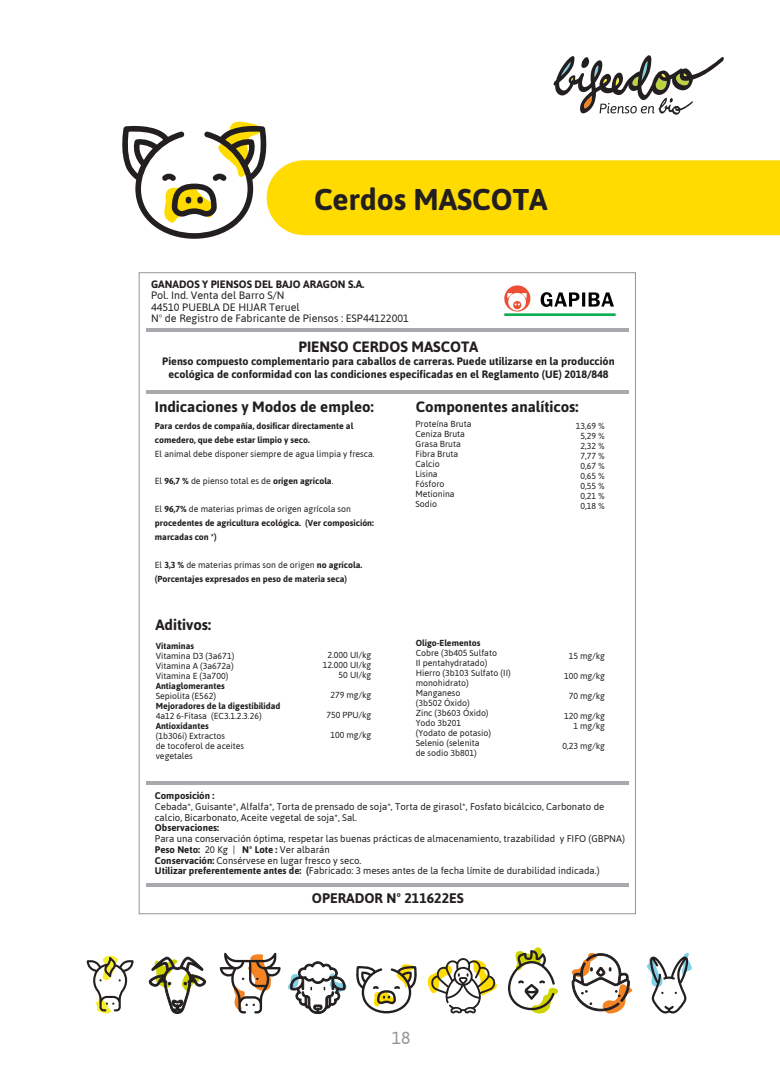
<style>
.page{position:relative;width:780px;height:1088px;background:#fff}
.page>*{position:absolute;margin:0;border:0;box-sizing:border-box;transform-origin:0 0}
.t1{font:700 30px "Asap";color:#231f20}
.t2{font:17.5px "Asap";color:#939598}
.t3{font:700 15px "Asap";color:#231f20}
.t4{font:700 13.88px "Asap";color:#231f20}
.t5{font:700 10.75px/12.9px "Asap";color:#231f20;text-align:center}
.t6{font:10.75px/11.2px "Asap";color:#231f20}
.t7{font:9.62px/10.8px "Asap";color:#231f20}
.t8{font:700 9.62px "Asap";color:#231f20}
.t9{font:8.75px/10px "Asap";color:#231f20}
.t10{font:700 8.75px/13.9px "Asap";color:#231f20}
.s1{font-weight:700}
.s2{font-weight:400}
</style>
<div class="page">
<svg style="left:553px;top:55px;width:170px;height:60px"></svg>
<svg style="left:87px;top:955px;width:46px;height:59px"></svg>
<svg style="left:288px;top:961px;width:59px;height:53px"></svg>
<svg style="left:149px;top:956px;width:57px;height:58px"></svg>
<svg style="left:220px;top:953px;width:60px;height:60px"></svg>
<svg style="left:356px;top:964px;width:61px;height:49px"></svg>
<svg style="left:427px;top:947px;width:131px;height:67px"></svg>
<svg style="left:571px;top:953px;width:62px;height:60px"></svg>
<svg style="left:647px;top:953px;width:45px;height:60px"></svg>
<div style="left:268px;top:160px;width:512px;height:75px;background:#ffdb00"></div>
<hr style="left:146px;top:328px;width:482px;height:4px;background:#a8a9ad">
<hr style="left:146px;top:390px;width:482px;height:4px;background:#a8a9ad">
<hr style="left:146px;top:781px;width:482px;height:3px;background:#a8a9ad">
<hr style="left:147px;top:883px;width:482px;height:4px;background:#a8a9ad">
<img style="left:504px;top:285px;width:112px;height:31px">
<svg style="left:122px;top:121px;width:146px;height:118px"></svg>
<h1 class="t1" style="left:314px;top:182px;width:235px">Cerdos MASCOTA</h1>
<p class="t5" style="left:151px;top:278px;width:215px">GANADOS Y PIENSOS DEL BAJO ARAGON S.A.</p>
<p class="t6" style="left:151px;top:290px;width:259px">Pol. Ind. Venta del Barro S/N<br>44510 PUEBLA DE HIJAR Teruel<br>Nº de Registro de Fabricante de Piensos : ESP44122001</p>
<h3 class="t3" style="left:298px;top:338px;width:181px">PIENSO CERDOS MASCOTA</h3>
<p class="t5" style="left:162px;top:354px;width:454px">Pienso compuesto complementario para caballos de carreras. Puede utilizarse en la producción ecológica de conformidad con las condiciones especificadas en el Reglamento (UE) 2018/848</p>
<h3 class="t3" style="left:155px;top:398px;width:220px">Indicaciones y Modos de empleo:</h3>
<p class="t10" style="left:155px;top:419px;width:200px">Para cerdos de compañía, dosificar directamente al comedero, que debe estar limpio y seco.</p>
<p class="t9" style="left:155px;top:448px;width:221px">El animal debe disponer siempre de agua limpia y fresca.</p>
<p class="t9" style="left:155px;top:476px;width:180px">El <span class="s1">96,7 %</span> de pienso total es de <span class="s1">origen agrícola</span>.</p>
<p class="t10" style="left:155px;top:502px;width:220px"><span class="s2">El</span> 96,7% <span class="s2">de materias primas de origen agrícola son </span>procedentes de agricultura ecológica. (Ver composición: marcadas con *)</p>
<p class="t10" style="left:155px;top:558px;width:209px"><span class="s2">El</span> 3,3 % <span class="s2">de materias primas son de origen</span> no agrícola. (Porcentajes expresados en peso de materia seca)</p>
<h3 class="t3" style="left:155px;top:616px;width:57px">Aditivos:</h3>
<p class="t10" style="left:156px;top:638px;width:40px">Vitaminas</p>
<p class="t9" style="left:156px;top:650px;width:80px;text-align:justify">Vitamina D3 (3a671)<br>Vitamina A (3a672a)<br>Vitamina E (3a700)</p>
<p class="t10" style="left:156px;top:678px;width:70px">Antiaglomerantes</p>
<p class="t9" style="left:156px;top:690px;width:62px">Sepiolita (E562)</p>
<p class="t10" style="left:156px;top:698px;width:126px">Mejoradores de la digestibilidad</p>
<p class="t9" style="left:156px;top:710px;width:107px">4a12 6-Fitasa (EC3.1.2.3.26)</p>
<p class="t10" style="left:156px;top:718px;width:54px">Antioxidantes</p>
<p class="t9" style="left:156px;top:730px;width:90px">(1b306i) Extractos<br>de tocoferol de aceites vegetales</p>
<p class="t9" style="left:323px;top:649px;width:50px;text-align:right">2.000 UI/kg<br>12.000 UI/kg<br>50 UI/kg</p>
<p class="t9" style="left:330px;top:689px;width:42px">279 mg/kg</p>
<p class="t9" style="left:326px;top:709px;width:46px">750 PPU/kg</p>
<p class="t9" style="left:330px;top:729px;width:42px">100 mg/kg</p>
<h3 class="t3" style="left:416px;top:398px;width:164px">Componentes analíticos:</h3>
<p class="t9" style="left:415px;top:419px;width:57px">Proteína Bruta<br>Ceniza Bruta<br>Grasa Bruta<br>Fibra Bruta<br>Calcio<br>Lisina<br>Fósforo<br>Metionina<br>Sodio</p>
<p class="t9" style="left:575px;top:421px;width:31px;text-align:center">13,69 %<br>5,29 %<br>2,32 %<br>7,77 %<br>0,67 %<br>0,65 %<br>0,55 %<br>0,21 %<br>0,18 %</p>
<p class="t10" style="left:415px;top:636px;width:66px">Oligo-Elementos</p>
<p class="t9" style="left:415px;top:647px;width:97px">Cobre (3b405 Sulfato<br>II pentahydratado)<br>Hierro (3b103 Sulfato (II) monohidrato)<br>Manganeso<br>(3b502 Óxido)<br>Zinc (3b603 Óxido)<br>Yodo 3b201<br>(Yodato de potasio)<br>Selenio (selenita<br>de sodio 3b801)</p>
<p class="t9" style="left:568px;top:650px;width:38px">15 mg/kg</p>
<p class="t9" style="left:564px;top:670px;width:42px">100 mg/kg</p>
<p class="t9" style="left:568px;top:690px;width:38px">70 mg/kg</p>
<p class="t9" style="left:564px;top:710px;width:42px;text-align:right">120 mg/kg<br>1 mg/kg</p>
<p class="t9" style="left:562px;top:740px;width:44px">0,23 mg/kg</p>
<p class="t8" style="left:155px;top:790px;width:61px">Composición :</p>
<p class="t7" style="left:155px;top:801px;width:451px">Cebada*, Guisante*, Alfalfa*, Torta de prensado de soja*, Torta de girasol*, Fosfato bicálcico, Carbonato de calcio, Bicarbonato, Aceite vegetal de soja*, Sal.</p>
<p class="t8" style="left:155px;top:822px;width:66px">Observaciones:</p>
<p class="t7" style="left:155px;top:833px;width:471px">Para una conservación óptima, respetar las buenas prácticas de almacenamiento, trazabilidad y FIFO (GBPNA)<br><span class="s1">Peso Neto:</span> 20 Kg | <span class="s1">Nº Lote :</span> Ver albarán<br><span class="s1">Conservación:</span> Consérvese en lugar fresco y seco.<br><span class="s1">Utilizar preferentemente antes de: (</span>Fabricado: 3 meses antes de la fecha límite de durabilidad indicada.)</p>
<h3 class="t4" style="left:312px;top:890px;width:153px">OPERADOR Nº 211622ES</h3>
<h2 class="t2" style="left:391px;top:1026px;width:20px">18</h2>
</div>
